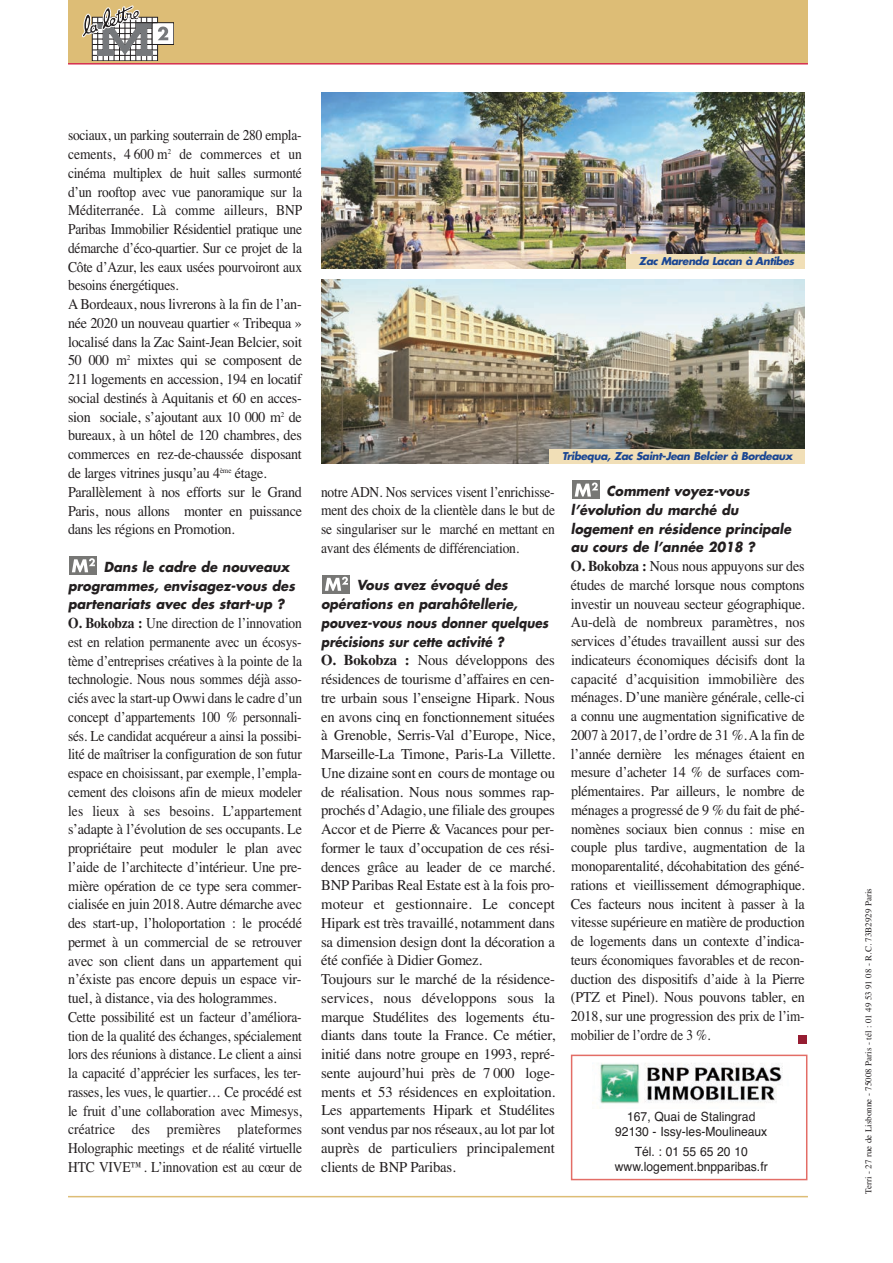
<style>
.page{position:relative;width:893px;height:1263px;background:#fff}
.page>*{position:absolute;margin:0;border:0;box-sizing:border-box;transform-origin:0 0}
.t1{font:15px/18.8px "Times";letter-spacing:-.015em;color:#231f20;scale:.9 1}
.t2{font:15px/18.8px "Times";letter-spacing:-.015em;color:#231f20}
.t3{font:15px/18.8px "Times";letter-spacing:-.015em;color:#231f20;text-align:justify;scale:.94 1}
.t4{font:italic 700 13.5px/18.8px "Futura";color:#231f20;scale:.95 1}
.t5{font:italic 700 13.5px/18.8px "Futura";color:#231f20;scale:.94 1}
.t6{font:12.75px/15.3px "Helvetica";color:#231f20;text-align:center;scale:.95 1}
.t7{font:italic 700 10.5px "Futura";letter-spacing:-.035em;color:#1a4694}
.t8{font:9px "Times";color:#231f20}
.s1{font-weight:700}
</style>
<div class="page">
<div style="left:323px;top:575px;width:27px;height:18px;background:#777775"></div>
<svg style="left:325px;top:577px;width:23px;height:14px"></svg>
<div style="left:70px;top:556px;width:27px;height:19px;background:#777775"></div>
<svg style="left:72px;top:558px;width:23px;height:14px"></svg>
<div style="left:68px;top:0;width:740px;height:64px;background:#ddbd76"></div>
<hr style="left:68px;top:63px;width:740px;height:2px;background:#d63050">
<svg style="left:94px;top:19px;width:62px;height:40px"></svg>
<div style="left:92px;top:17px;width:66px;height:44px;border:1px solid #231f20"></div>
<hr style="left:97px;top:17px;width:1px;height:44px;background:#231f20">
<hr style="left:103px;top:17px;width:1px;height:44px;background:#231f20">
<hr style="left:108px;top:17px;width:1px;height:44px;background:#231f20">
<hr style="left:114px;top:17px;width:1px;height:44px;background:#231f20">
<hr style="left:119px;top:17px;width:1px;height:44px;background:#231f20">
<hr style="left:125px;top:17px;width:1px;height:44px;background:#231f20">
<hr style="left:130px;top:17px;width:1px;height:44px;background:#231f20">
<hr style="left:136px;top:17px;width:1px;height:44px;background:#231f20">
<hr style="left:141px;top:17px;width:1px;height:44px;background:#231f20">
<hr style="left:146px;top:17px;width:1px;height:44px;background:#231f20">
<hr style="left:152px;top:17px;width:1px;height:44px;background:#231f20">
<hr style="left:92px;top:28px;width:66px;height:1px;background:#231f20">
<hr style="left:92px;top:33px;width:66px;height:1px;background:#231f20">
<hr style="left:92px;top:39px;width:66px;height:1px;background:#231f20">
<hr style="left:92px;top:44px;width:66px;height:1px;background:#231f20">
<hr style="left:92px;top:50px;width:66px;height:1px;background:#231f20">
<hr style="left:92px;top:55px;width:66px;height:1px;background:#231f20">
<div style="left:136px;top:23px;width:16px;height:5px;background:#76787b"></div>
<div style="left:136px;top:50px;width:16px;height:5px;background:#76787b"></div>
<div style="left:141px;top:27px;width:6px;height:24px;background:#76787b"></div>
<div style="left:152px;top:23px;width:22px;height:21px;background:#fff"></div>
<svg style="left:158px;top:27px;width:10px;height:13px"></svg>
<hr style="left:92px;top:22px;width:66px;height:1px;background:#231f20">
<svg style="left:82px;top:6px;width:62px;height:49px"></svg>
<hr style="left:68px;top:1196px;width:740px;height:1px;background:#ddbd76">
<div style="left:571px;top:1054px;width:236px;height:126px;border:2px solid #e36d66"></div>
<img style="left:599px;top:1063px;width:184px;height:41px">
<div style="left:798px;top:1034px;width:8px;height:9px;background:#961d32"></div>
<img style="left:321px;top:92px;width:484px;height:176px">
<img style="left:321px;top:280px;width:484px;height:184px">
<div style="left:626px;top:254px;width:179px;height:15px;background:#f1dfb7"></div>
<div style="left:549px;top:449px;width:256px;height:15px;background:#f1dfb7"></div>
<div style="left:572px;top:481px;width:28px;height:18px;background:#777775"></div>
<svg style="left:575px;top:482px;width:23px;height:15px"></svg>
<p class="t1" style="left:68px;top:126px;width:262px">sociaux, un parking souterrain de 280 empla&shy;cements, 4 600 m<sup>2</sup> de commerces et un cinéma multiplex de huit salles surmonté d’un rooftop avec vue panoramique sur la Méditerranée. Là comme ailleurs, BNP Paribas Immobilier Résidentiel pratique une démarche d’éco-quartier. Sur ce projet de la Côte d’Azur, les eaux usées pourvoiront aux besoins énergétiques.<br>A Bordeaux, nous livrerons à la fin de l’an&shy;née 2020 un nouveau quartier « Tribequa » localisé dans la Zac Saint-Jean Belcier, soit 50 000 m<sup>2</sup> mixtes qui se composent de 211 logements en accession, 194 en locatif social destinés à Aquitanis et 60 en acces&shy;sion sociale, s’ajoutant aux 10 000 m<sup>2</sup> de bureaux, à un hôtel de 120 chambres, des commerces en rez-de-chaussée disposant de larges vitrines jusqu’au 4<sup>ème</sup> étage.<br>Parallèlement à nos efforts sur le Grand Paris, nous allons monter en puissance dans les régions en Promotion.</p>
<p class="t4" style="left:68px;top:558px;width:240px;text-indent:36px">Dans le cadre de nouveaux programmes, envisagez-vous des partenariats avec des start-up ?</p>
<p class="t1" style="left:68px;top:613px;width:262px"><span class="s1">O. Bokobza :</span> Une direction de l’innovation est en relation permanente avec un écosys&shy;tème d’entreprises créatives à la pointe de la technologie. Nous nous sommes déjà asso&shy;ciés avec la start-up Owwi dans le cadre d’un concept d’appartements 100 % personnali&shy;sés. Le candidat acquéreur a ainsi la possibi&shy;lité de maîtriser la configuration de son futur espace en choisissant, par exemple, l’empla&shy;cement des cloisons afin de mieux modeler les lieux à ses besoins. L’appartement s’adapte à l’évolution de ses occupants. Le propriétaire peut moduler le plan avec l’aide de l’architecte d’intérieur. Une pre&shy;mière opération de ce type sera commer&shy;cialisée en juin 2018. Autre démarche avec des start-up, l’holoportation : le procédé permet à un commercial de se retrouver avec son client dans un appartement qui n’éxiste pas encore depuis un espace vir&shy;tuel, à distance, via des hologrammes.<br>Cette possibilité est un facteur d’améliora&shy;tion de la qualité des échanges, spécialement lors des réunions à distance. Le client a ainsi la capacité d’apprécier les surfaces, les ter&shy;rasses, les vues, le quartier… Ce procédé est le fruit d’une collaboration avec Mimesys, créatrice des premières plateformes Holographic meetings et de réalité virtuelle HTC VIVE™. L’innovation est au cœur de</p>
<p class="t7" style="left:639px;top:256px;width:157px">Zac Marenda Lacan à Antibes</p>
<p class="t7" style="left:562px;top:452px;width:232px">Tribequa, Zac Saint-Jean Belcier à Bordeaux</p>
<p class="t5" style="left:571px;top:483px;width:236px;text-indent:36px">Comment voyez-vous l’évolution du marché du logement en résidence principale au cours de l’année 2018 ?</p>
<p class="t3" style="left:571px;top:556px;width:251px"><span class="s1">O. Bokobza :</span> Nous nous appuyons sur des études de marché lorsque nous comptons investir un nouveau secteur géographique.<br>Au-delà de nombreux paramètres, nos services d’études travaillent aussi sur des indicateurs économiques décisifs dont la capacité d’acquisition immobilière des ménages. D’une manière générale, celle-ci a connu une augmentation significative de 2007 à 2017, de l’ordre de 31 %. A la fin de l’année dernière les ménages étaient en mesure d’acheter 14 % de surfaces com&shy;plémentaires. Par ailleurs, le nombre de ménages a progressé de 9 % du fait de phé&shy;nomènes sociaux bien connus : mise en couple plus tardive, augmentation de la monoparentalité, décohabitation des géné&shy;rations et vieillissement démographique.<br>Ces facteurs nous incitent à passer à la vitesse supérieure en matière de production de logements dans un contexte d’indica&shy;teurs économiques favorables et de recon&shy;duction des dispositifs d’aide à la Pierre (PTZ et Pinel). Nous pouvons tabler, en 2018, sur une progression des prix de l’im&shy;mobilier de l’ordre de 3 %.</p>
<p class="t1" style="left:321px;top:482px;width:261px;text-align:justify">notre ADN. Nos services visent l’enrichisse&shy;ment des choix de la clientèle dans le but de se singulariser sur le marché en mettant en avant des éléments de différenciation.</p>
<p class="t4" style="left:321px;top:577px;width:241px;text-indent:36px">Vous avez évoqué des opérations en parahôtellerie, pouvez-vous nous donner quelques précisions sur cette activité ?</p>
<p class="t2" style="left:321px;top:651px;width:236px"><span class="s1">O. Bokobza :</span> Nous développons des résidences de tourisme d’affaires en cen&shy;tre urbain sous l’enseigne Hipark. Nous en avons cinq en fonctionnement situées à Grenoble, Serris-Val d’Europe, Nice, Marseille-La Timone, Paris-La Villette.<br>Une dizaine sont en cours de montage ou de réalisation. Nous nous sommes rap&shy;prochés d’Adagio, une filiale des groupes Accor et de Pierre &amp; Vacances pour per&shy;former le taux d’occupation de ces rési&shy;dences grâce au leader de ce marché.<br>BNP Paribas Real Estate est à la fois pro&shy;moteur et gestionnaire. Le concept Hipark est très travaillé, notamment dans sa dimension design dont la décoration a été confiée à Didier Gomez.<br>Toujours sur le marché de la résidence&shy;services, nous développons sous la marque Studélites des logements étu&shy;diants dans toute la France. Ce métier, initié dans notre groupe en 1993, repré&shy;sente aujourd’hui près de 7 000 loge&shy;ments et 53 résidences en exploitation.<br>Les appartements Hipark et Studélites sont vendus par nos réseaux, au lot par lot auprès de particuliers principalement clients de BNP Paribas.</p>
<p class="t6" style="left:615px;top:1108px;width:162px">167, Quai de Stalingrad<br>92130 - Issy-les-Moulineaux</p>
<p class="t6" style="left:615px;top:1143px;width:162px">Tél. : 01 55 65 20 10 www.logement.bnpparibas.fr</p>
<p class="t8" style="left:863px;top:1194px;width:307px;rotate:-90deg">Terri - 27 rue de Lisbonne - 75008 Paris - tél : 01 49 53 91 08 - R.C. 73B2929 Paris</p>
</div>
